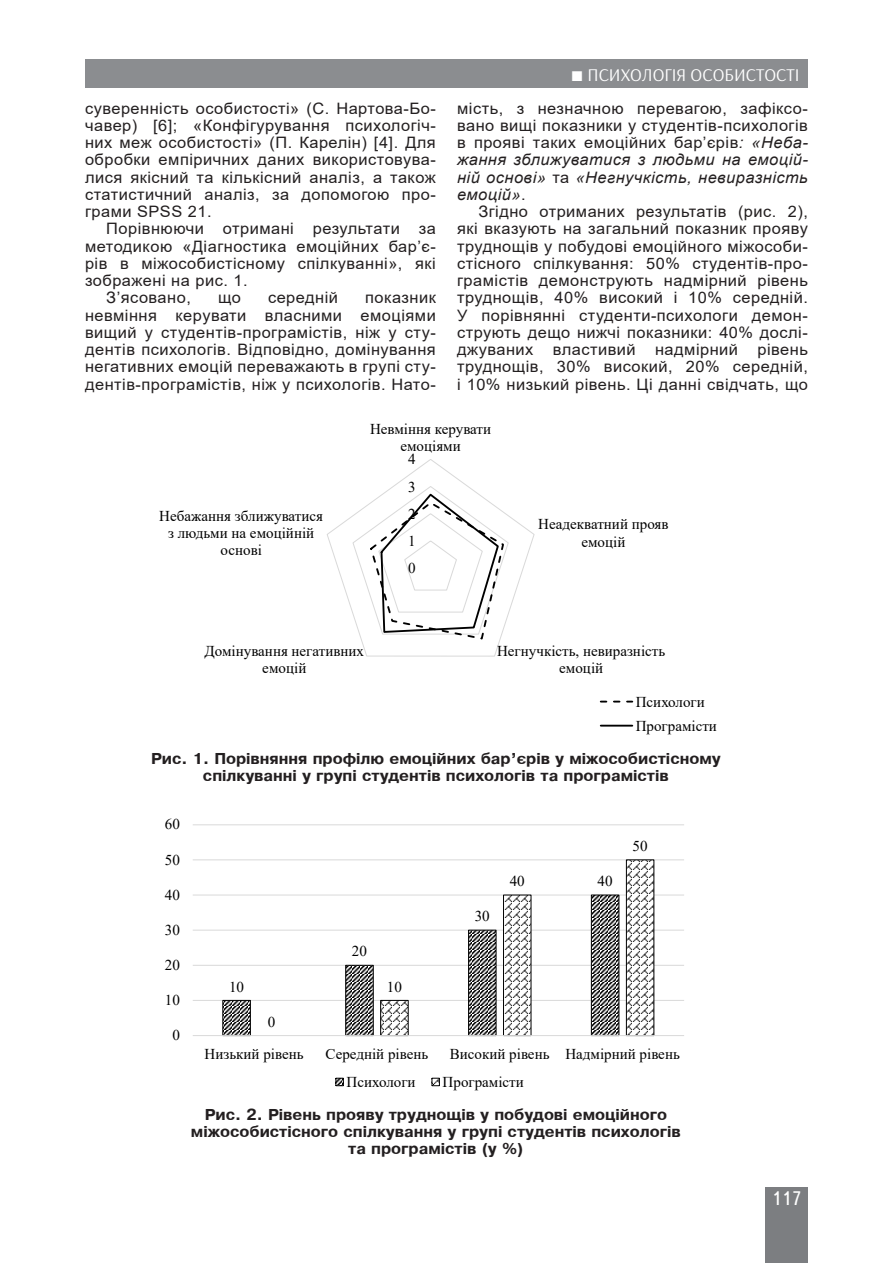
<style>
.page{position:relative;width:893px;height:1263px;background:#fff}
.page>*{position:absolute;margin:0;border:0;box-sizing:border-box;transform-origin:0 0}
.t1{font:19.5px "Ukrainian Text";color:#fff}
.t2{font:18px "Arsenal";color:#fff}
.Текст_основной_G{font:15.75px/17.2px "Arial";letter-spacing:.03em;color:#231f20;text-align:justify;scale:1.04 1}
.t3{font:15px/17.2px "Times New Roman";color:#000;text-align:center}
.Рисунок_подпись{font:700 15px/17.2px "Pragmatica";color:#231f20;text-align:center}
.s1{font-style:italic}
</style>
<div class="page">
<div style="left:765px;top:1187px;width:43px;height:76px;background:#7c7e81"></div>
<div style="left:85px;top:60px;width:723px;height:28px;background:#8b8d90"></div>
<svg style="left:327px;top:459px;width:208px;height:198px"></svg>
<svg style="left:601px;top:701px;width:31px;height:1px"></svg>
<hr style="left:601px;top:725px;width:31px;height:2px;background:#000">
<hr style="left:193px;top:1000px;width:491px;height:1px;background:#d9d9d9">
<hr style="left:193px;top:965px;width:491px;height:1px;background:#d9d9d9">
<hr style="left:193px;top:930px;width:491px;height:1px;background:#d9d9d9">
<hr style="left:193px;top:894px;width:491px;height:1px;background:#d9d9d9">
<hr style="left:193px;top:859px;width:491px;height:1px;background:#d9d9d9">
<hr style="left:193px;top:824px;width:491px;height:1px;background:#d9d9d9">
<svg style="left:222px;top:894px;width:158px;height:141px"></svg>
<svg style="left:380px;top:859px;width:275px;height:176px"></svg>
<hr style="left:193px;top:1035px;width:491px;height:1px;background:#d9d9d9">
<svg style="left:337px;top:1080px;width:5px;height:4px"></svg>
<div style="left:335px;top:1078px;width:9px;height:8px;border:1px solid #000"></div>
<div style="left:431px;top:1078px;width:9px;height:8px;border:1px solid #000"></div>
<p class="Текст_основной_G" style="left:85px;top:99px;width:339px">суверенність особистості» (С. Нартова-Бо&shy;чавер) [6]; «Конфігурування психологіч&shy;них меж особистості» (П. Карелін) [4]. Для обробки емпіричних даних використовува&shy;лися якісний та кількісний аналіз, а також статистичний аналіз, за допомогою про&shy;грами SPSS 21.</p>
<p class="Текст_основной_G" style="left:85px;top:220px;width:339px;text-indent:21px">Порівнюючи отримані результати за методикою «Діагностика емоційних бар’є&shy;рів в міжособистісному спілкуванні», які зображені на рис. 1.</p>
<p class="Текст_основной_G" style="left:106px;top:289px;width:83px">З’ясовано,</p>
<p class="Текст_основной_G" style="left:218px;top:289px;width:24px">що</p>
<p class="Текст_основной_G" style="left:268px;top:289px;width:69px">середній</p>
<p class="Текст_основной_G" style="left:85px;top:289px;width:339px;text-indent:280px">показник невміння керувати власними емоціями вищий у студентів-програмістів, ніж у сту&shy;дентів психологів. Відповідно, домінування негативних емоцій переважають в групі сту&shy;дентів-програмістів, ніж у психологів. Нато-</p>
<p class="t2" style="left:568px;top:64px;width:232px">ТЕОРІЯ ТА ІСТОРІЯ СОЦІОЛОГІЇ</p>
<p class="t2" style="left:587px;top:64px;width:213px">ПСИХОЛОГІЯ ОСОБИСТОСТІ</p>
<p class="Текст_основной_G" style="left:457px;top:99px;width:339px">мість, з незначною перевагою, зафіксо&shy;вано вищі показники у студентів-психологів в прояві таких емоційних бар’єрів<span class="s1">: «Неба&shy;жання зближуватися з людьми на емоцій&shy;ній основі»</span> та <span class="s1">«Негнучкість, невиразність емоцій»</span>.</p>
<p class="Текст_основной_G" style="left:457px;top:203px;width:339px;text-indent:21px">Згідно отриманих результатів (рис. 2), які вказують на загальний показник прояву труднощів у побудові емоційного міжособи&shy;стісного спілкування: 50% студентів-про&shy;грамістів демонструють надмірний рівень труднощів, 40% високий і 10% середній.<br>У порівнянні студенти-психологи демон&shy;струють дещо нижчі показники: 40% дослі&shy;джуваних властивий надмірний рівень труднощів, 30% високий, 20% середній, і 10% низький рівень. Ці данні свідчать, що</p>
<p class="t3" style="left:370px;top:419px;width:123px">Невміння керувати емоціями</p>
<p class="t3" style="left:408px;top:450px;width:9px">4</p>
<p class="t3" style="left:159px;top:507px;width:165px">Небажання зближуватися з людьми на емоційній основі</p>
<p class="t3" style="left:205px;top:642px;width:161px">Домінування негативних емоцій</p>
<p class="t3" style="left:408px;top:477px;width:9px">3</p>
<p class="t3" style="left:408px;top:505px;width:9px">2</p>
<p class="t3" style="left:408px;top:532px;width:9px">1</p>
<p class="t3" style="left:408px;top:559px;width:9px">0</p>
<p class="t3" style="left:538px;top:515px;width:132px">Неадекватний прояв емоцій</p>
<p class="t3" style="left:497px;top:642px;width:170px">Негнучкість, невиразність емоцій</p>
<p class="t3" style="left:636px;top:689px;width:83px;line-height:24px;text-align:left">Психологи<br>Програмісти</p>
<p class="Рисунок_подпись" style="left:151px;top:750px;width:571px">Рис. 1. Порівняння профілю емоційних бар’єрів у міжособистісному спілкуванні у групі студентів психологів та програмістів</p>
<p class="t3" style="left:165px;top:815px;width:17px">60</p>
<p class="t3" style="left:165px;top:850px;width:17px">50</p>
<p class="t3" style="left:165px;top:885px;width:17px">40</p>
<p class="t3" style="left:165px;top:921px;width:17px">30</p>
<p class="t3" style="left:165px;top:956px;width:17px">20</p>
<p class="t3" style="left:165px;top:991px;width:17px">10</p>
<p class="t3" style="left:172px;top:1026px;width:9px">0</p>
<p class="t3" style="left:229px;top:977px;width:17px">10</p>
<p class="t3" style="left:268px;top:1012px;width:9px">0</p>
<p class="t3" style="left:352px;top:942px;width:17px">20</p>
<p class="t3" style="left:387px;top:977px;width:17px">10</p>
<p class="t3" style="left:475px;top:907px;width:17px">30</p>
<p class="t3" style="left:510px;top:872px;width:17px">40</p>
<p class="t3" style="left:598px;top:872px;width:17px">40</p>
<p class="t3" style="left:633px;top:837px;width:17px">50</p>
<p class="t3" style="left:205px;top:1044px;width:101px">Низький рівень</p>
<p class="t3" style="left:326px;top:1044px;width:104px">Середній рівень</p>
<p class="t3" style="left:450px;top:1044px;width:231px">Високий рівень Надмірний рівень</p>
<p class="t3" style="left:347px;top:1073px;width:71px">Психологи</p>
<p class="t3" style="left:443px;top:1073px;width:83px">Програмісти</p>
<p class="Рисунок_подпись" style="left:191px;top:1106px;width:491px">Рис. 2. Рівень прояву труднощів у побудові емоційного міжособистісного спілкування у групі студентів психологів та програмістів (у %)</p>
<p class="t1" style="left:771px;top:1188px;width:32px">117</p>
</div>
